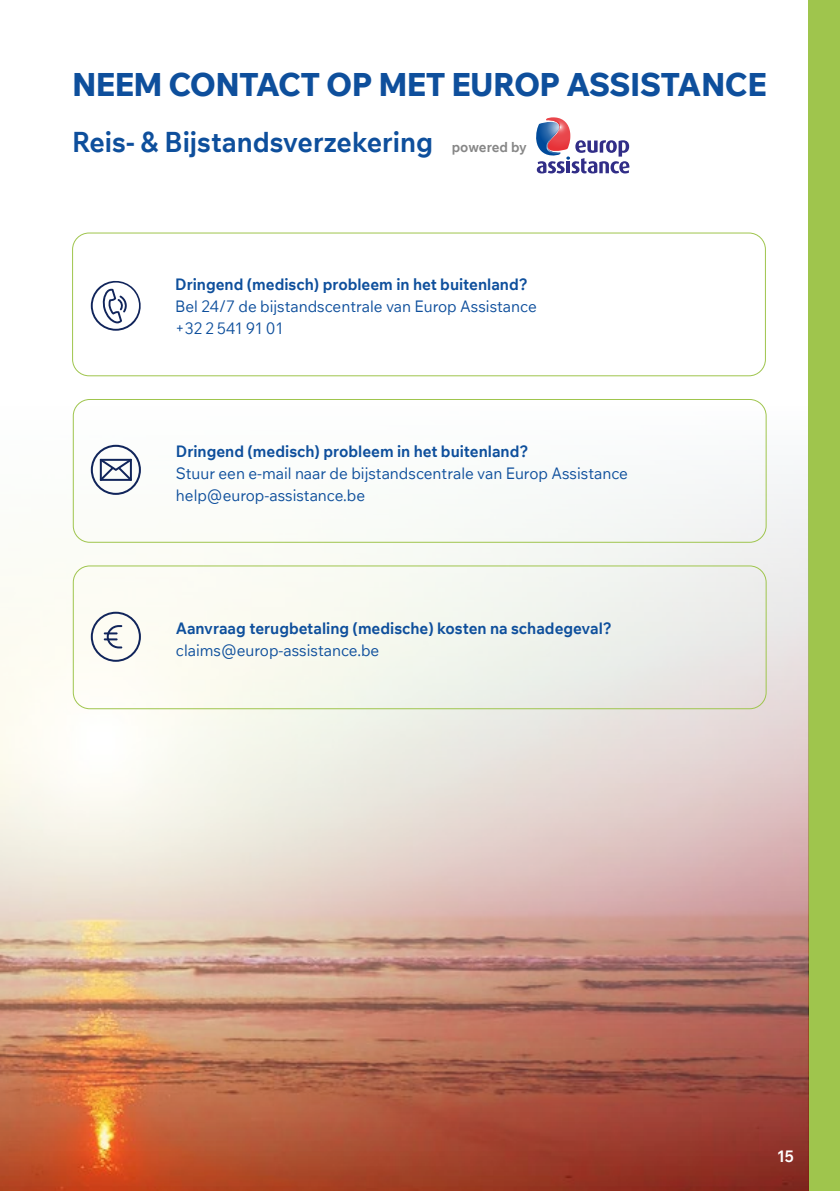
<style>
.page{position:relative;width:840px;height:1191px;background:#fff}
.page>*{position:absolute;margin:0;border:0;box-sizing:border-box;transform-origin:0 0}
.t1{font:800 32px "Wix Madefor Text";letter-spacing:-.02em;color:#0e4f9c}
.t2{font:700 28px "Wix Madefor Text";color:#0e4f9c;scale:.95 1}
.t3{font:16px/22px "Wix Madefor Text";color:#0e4f9c;scale:.95 1}
.t4{font:700 16px "Wix Madefor Text";color:#0e4f9c;scale:.95 1}
.t5{font:700 16px "Wix Madefor Text";color:#fff;scale:.95 1}
.t6{font:700 14px "Wix Madefor Text";letter-spacing:-.01em;color:#878787;scale:.95 1}
</style>
<div class="page">
<div style="left:807px;top:0;width:32px;height:1191px;background:#9fc54d"></div>
<img style="left:0;top:233px;width:807px;height:958px">
<div style="left:72px;top:232px;width:693px;height:144px;border:1px solid #9fc54d;border-radius:16px"></div>
<div style="left:73px;top:399px;width:693px;height:144px;border:1px solid #9fc54d;border-radius:16px"></div>
<div style="left:73px;top:565px;width:693px;height:144px;border:1px solid #9fc54d;border-radius:16px"></div>
<svg style="left:91px;top:612px;width:50px;height:50px"></svg>
<svg style="left:91px;top:445px;width:50px;height:50px"></svg>
<svg style="left:91px;top:281px;width:50px;height:50px"></svg>
<svg style="left:536px;top:117px;width:93px;height:56px"></svg>
<h1 class="t1" style="left:72px;top:59px;width:695px">NEEM CONTACT OP MET EUROP ASSISTANCE</h1>
<h2 class="t2" style="left:72px;top:120px;width:381px">Reis- &amp; Bijstandsverzekering</h2>
<p class="t6" style="left:451px;top:136px;width:81px">powered by</p>
<p class="t4" style="left:175px;top:272px;width:372px">Dringend (medisch) probleem in het buitenland?</p>
<p class="t3" style="left:175px;top:295px;width:382px">Bel 24/7 de bijstandscentrale van Europ Assistance +32 2 541 91 01</p>
<p class="t4" style="left:176px;top:438px;width:372px">Dringend (medisch) probleem in het buitenland?</p>
<p class="t3" style="left:176px;top:461px;width:477px">Stuur een e-mail naar de bijstandscentrale van Europ Assistance help@europ-assistance.be</p>
<p class="t4" style="left:176px;top:616px;width:460px">Aanvraag terugbetaling (medische) kosten na schadegeval?</p>
<p class="t3" style="left:176px;top:638px;width:215px">claims@europ-assistance.be</p>
<p class="t5" style="left:776px;top:1143px;width:19px">15</p>
</div>
